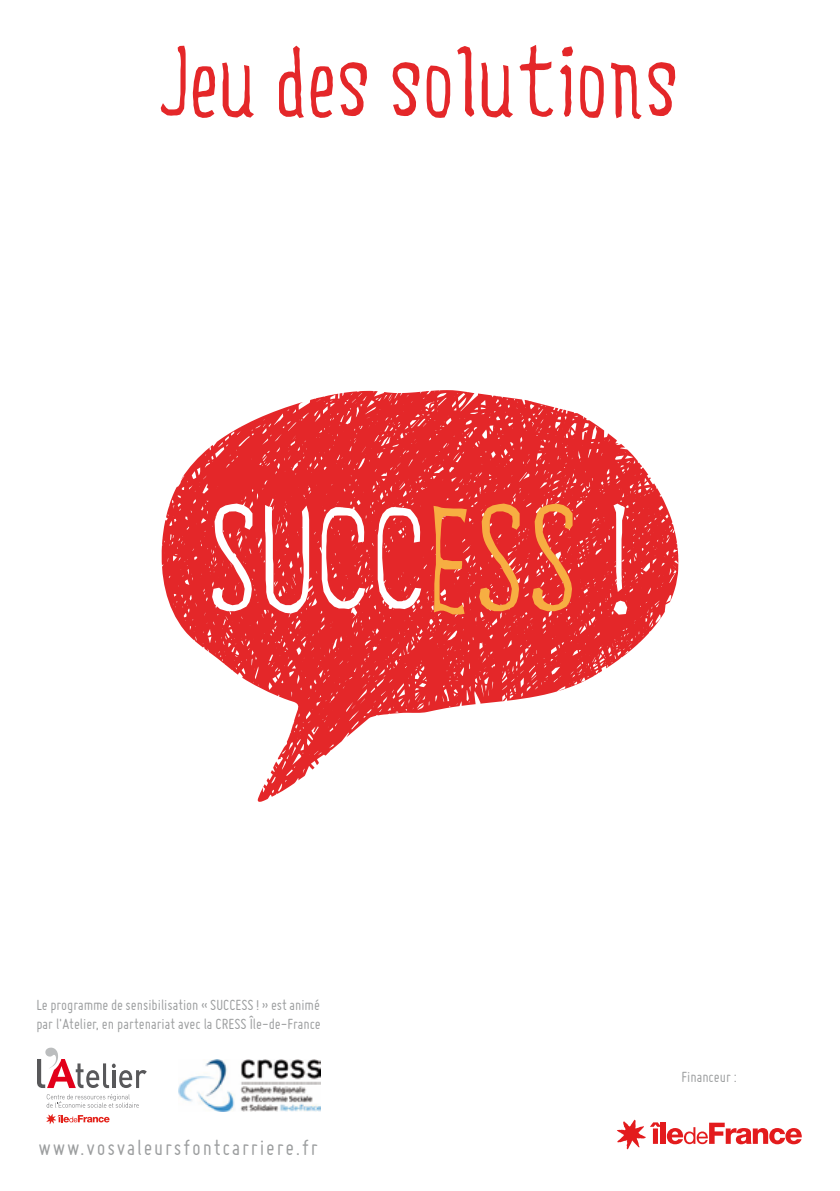
<style>
.page{position:relative;width:840px;height:1191px;background:#fff}
.page>*{position:absolute;margin:0;border:0;box-sizing:border-box;transform-origin:0 0}
.t1{font:92px "Five Minutes";color:#e42729}
.t2{font:23.4px "Miso";letter-spacing:.08em;color:#9c9e9f}
.t3{font:16px/19.2px "Miso";color:#9c9e9f}
</style>
<div class="page">
<svg style="left:161px;top:390px;width:517px;height:412px;fill:#e42729"></svg>
<svg style="left:212px;top:503px;width:40px;height:108px"></svg>
<svg style="left:265px;top:505px;width:44px;height:108px"></svg>
<svg style="left:321px;top:507px;width:44px;height:102px"></svg>
<svg style="left:377px;top:507px;width:44px;height:102px"></svg>
<svg style="left:433px;top:506px;width:33px;height:108px;background:#ea5534"></svg>
<svg style="left:479px;top:503px;width:40px;height:108px;background:#ea5735"></svg>
<svg style="left:532px;top:503px;width:40px;height:108px;background:#eb5b39"></svg>
<svg style="left:613px;top:600px;width:14px;height:14px"></svg>
<svg style="left:613px;top:503px;width:11px;height:89px"></svg>
<svg style="left:160px;top:45px;width:26px;height:71px"></svg>
<svg style="left:192px;top:62px;width:62px;height:56px"></svg>
<svg style="left:279px;top:45px;width:88px;height:73px"></svg>
<svg style="left:392px;top:45px;width:181px;height:73px"></svg>
<svg style="left:580px;top:62px;width:96px;height:57px"></svg>
<img style="left:178px;top:1059px;width:142px;height:52px">
<svg style="left:46px;top:1114px;width:64px;height:10px"></svg>
<svg style="left:47px;top:1094px;width:92px;height:13px"></svg>
<svg style="left:37px;top:1047px;width:110px;height:41px"></svg>
<svg style="left:617px;top:1119px;width:43px;height:30px"></svg>
<div style="left:660px;top:1122px;width:5px;height:21px;background:#e31b1d"></div>
<svg style="left:666px;top:1122px;width:135px;height:22px"></svg>
<h1 class="t1" style="left:157px;top:28px;width:523px">Jeu des solutions</h1>
<p class="t3" style="left:36px;top:995px;width:286px">Le programme de sensibilisation « SUCCESS ! » est animé par l'Atelier, en partenariat avec la CRESS Île-de-France</p>
<h2 class="t2" style="left:38px;top:1134px;width:281px">www.vosvaleursfontcarriere.fr</h2>
<p class="t3" style="left:681px;top:1067px;width:57px">Financeur :</p>
</div>
